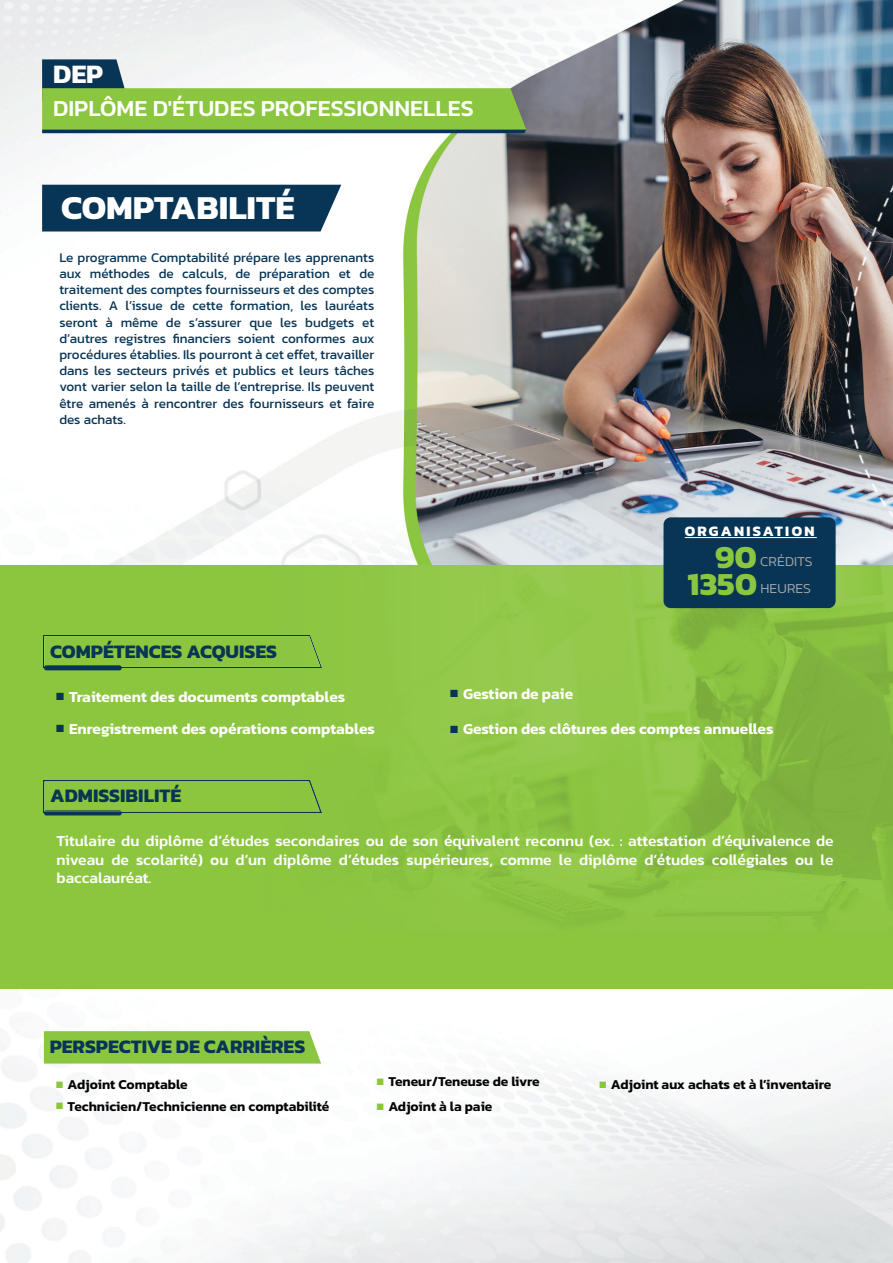
<style>
.page{position:relative;width:893px;height:1263px;background:#fff}
.page>*{position:absolute;margin:0;border:0;box-sizing:border-box;transform-origin:0 0}
.t1{font:700 34.05px "Kanit";color:#fff}
.t2{font:700 32.55px/27.2px "Kanit";color:#8bc640;text-align:right}
.t3{font:700 27px "Kanit";color:#fff}
.t4{font:500 23.25px "Kanit";color:#fff}
.t5{font:700 19.35px "Kanit";color:#083555}
.t6{font:500 15.6px/18.6px "Kanit";color:#fff;text-align:justify}
.t7{font:600 15.6px "Kanit";color:#fff}
.t8{font:700 14.55px "Kanit";color:#fff}
.t9{font:300 13.95px/26.8px "Kanit";color:#a2a3a3}
.t10{font:600 13.8px "Kanit";color:#040503}
.t11{font:13.5px/16.2px "Kanit";color:#083555;text-align:justify}
.s1{font-family:"Arial";font-weight:400;color:#083555}
.s2{font-family:"Arial";font-weight:400;color:#8bc640}
</style>
<div class="page">
<img style="left:0;top:0;width:893px;height:405px">
<img style="left:0;top:405px;width:893px;height:858px">
<img style="left:0;top:566px;width:893px;height:423px">
<div style="left:42px;top:185px;width:299px;height:46px;background:#083555"></div>
<div style="left:44px;top:1031px;width:277px;height:32px;background:#8bc640"></div>
<img style="left:44px;top:635px;width:277px;height:33px">
<div style="left:44px;top:665px;width:78px;height:5px;background:#083555;border-radius:2px"></div>
<div style="left:44px;top:810px;width:78px;height:5px;background:#083555;border-radius:2px"></div>
<img style="left:44px;top:780px;width:277px;height:33px">
<div style="left:663px;top:517px;width:173px;height:91px;background:#083555;border-radius:7px"></div>
<hr style="left:685px;top:537px;width:132px;height:1px;background:#fff">
<svg style="left:42px;top:59px;width:484px;height:74px"></svg>
<h3 class="t3" style="left:53px;top:53px;width:51px">DEP</h3>
<h3 class="t4" style="left:53px;top:91px;width:422px">DIPLÔME D'ÉTUDES PROFESSIONNELLES</h3>
<h1 class="t1" style="left:61px;top:181px;width:235px">COMPTABILITÉ</h1>
<p class="t11" style="left:59px;top:249px;width:316px">Le programme Comptabilité prépare les apprenants aux méthodes de calculs, de préparation et de traitement des comptes fournisseurs et des comptes clients. A l’issue de cette formation, les lauréats seront à même de s’assurer que les budgets et d’autres registres financiers soient conformes aux procédures établies. Ils pourront à cet effet, travailler dans les secteurs privés et publics et leurs tâches vont varier selon la taille de l’entreprise. Ils peuvent être amenés à rencontrer des fournisseurs et faire des achats.</p>
<h3 class="t5" style="left:50px;top:636px;width:229px">COMPÉTENCES ACQUISES</h3>
<p class="t7" style="left:55px;top:685px;width:291px"><span class="s1">■</span> Traitement des documents comptables</p>
<p class="t7" style="left:55px;top:717px;width:321px"><span class="s1">■</span> Enregistrement des opérations comptables</p>
<h3 class="t5" style="left:50px;top:780px;width:133px">ADMISSIBILITÉ</h3>
<p class="t8" style="left:685px;top:520px;width:132px">ORGANISATION</p>
<p class="t9" style="left:760px;top:548px;width:54px">CRÉDITS<br>HEURES</p>
<h2 class="t2" style="left:688px;top:542px;width:72px">90<br>1350</h2>
<p class="t7" style="left:449px;top:681px;width:125px"><span class="s1">■</span> Gestion de paie</p>
<p class="t7" style="left:449px;top:717px;width:326px"><span class="s1">■</span> Gestion des clôtures des comptes annuelles</p>
<p class="t6" style="left:57px;top:831px;width:779px">Titulaire du diplôme d’études secondaires ou de son équivalent reconnu (ex. : attestation d’équivalence de niveau de scolarité) ou d’un diplôme d’études supérieures, comme le diplôme d’études collégiales ou le baccalauréat.</p>
<h3 class="t5" style="left:50px;top:1031px;width:257px">PERSPECTIVE DE CARRIÈRES</h3>
<p class="t10" style="left:376px;top:1071px;width:165px"><span class="s2">■</span> Teneur/Teneuse de livre</p>
<p class="t10" style="left:376px;top:1096px;width:118px"><span class="s2">■</span> Adjoint à la paie</p>
<p class="t10" style="left:56px;top:1074px;width:134px"><span class="s2">■</span> Adjoint Comptable</p>
<p class="t10" style="left:599px;top:1074px;width:234px"><span class="s2">■</span> Adjoint aux achats et à l’inventaire</p>
<p class="t10" style="left:56px;top:1096px;width:275px"><span class="s2">■</span> Technicien/Technicienne en comptabilité</p>
</div>
